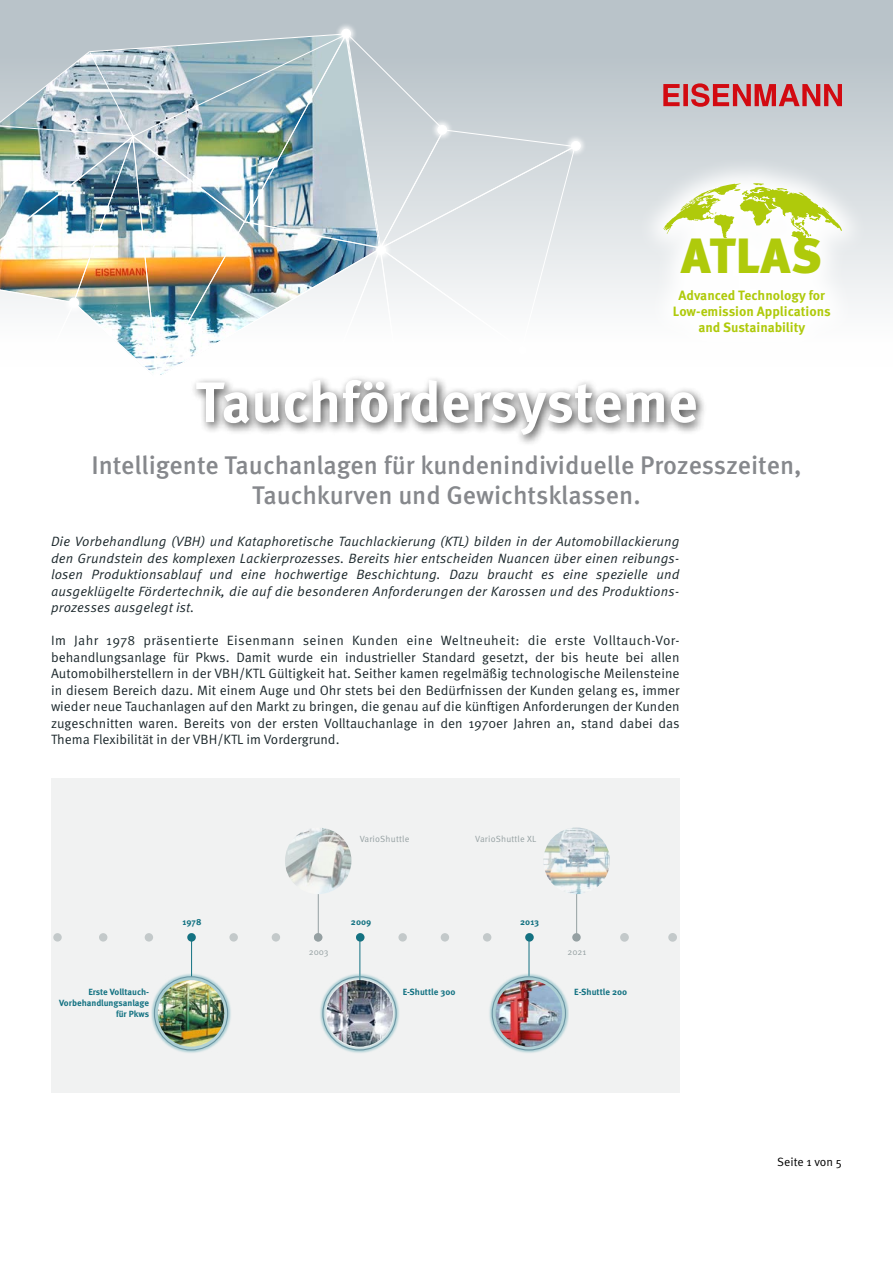
<style>
.page{position:relative;width:893px;height:1263px;background:#fff}
.page>*{position:absolute;margin:0;border:0;box-sizing:border-box;transform-origin:0 0}
.t1{font:700 57px "Meta OT";color:#fff}
.t2{font:900 49.5px "Meta OT";letter-spacing:.01em;color:#afca0b}
.t3{font:500 25.5px/30px "Meta OT";letter-spacing:-.005em;color:#86888c;text-align:center}
.t4{font:13.5px/16.5px "Meta OT Norm";color:#1c282c;text-align:justify}
.t5{font:13.5px/16.5px "Meta OT Norm Ita";letter-spacing:.015em;color:#1c282c;text-align:justify}
.t6{font:700 13.5px/16.2px "Meta OT";color:#afca0b;text-align:center}
.t7{font:12px "Meta OT Norm";color:#000}
.t8{font:700 9px/10.8px "Meta OT";color:#137282;text-align:right}
.t9{font:9px "Meta OT Norm";letter-spacing:.02em;color:#95a0a2}
</style>
<div class="page">
<div style="left:0;top:0;width:893px;height:367px;background:linear-gradient(to bottom,#b0bbc2,#fff)"></div>
<svg style="left:663px;top:83px;width:179px;height:24px;background:#ca6a70"></svg>
<svg style="left:637px;top:156px;width:232px;height:206px"></svg>
<svg style="left:663px;top:183px;width:179px;height:69px"></svg>
<svg style="left:586px;top:145px;width:43px;height:222px"></svg>
<div style="left:0;top:0;width:426px;height:9px;background:#b9c3c9"></div>
<div style="left:564px;top:134px;width:24px;height:24px;background:#ced5d9"></div>
<img style="left:0;top:9px;width:586px;height:366px">
<div style="left:232px;top:560px;width:11px;height:11px;border:1px solid #fff;border-radius:50%"></div>
<div style="left:101px;top:554px;width:11px;height:11px;border:1px solid #fff;border-radius:50%"></div>
<div style="left:190px;top:375px;width:517px;height:71px;background:#000;opacity:.75"></div>
<div style="left:51px;top:778px;width:628px;height:315px;background:#f1f2f2"></div>
<div style="left:151px;top:973px;width:80px;height:80px;background:#63abb6;opacity:.47"></div>
<div style="left:154px;top:977px;width:74px;height:73px;background:#63abb6;opacity:.47"></div>
<img style="left:158px;top:980px;width:66px;height:67px;border-radius:33px">
<hr style="left:576px;top:894px;width:1px;height:42px;background:#95a0a2">
<hr style="left:318px;top:894px;width:1px;height:42px;background:#95a0a2">
<hr style="left:359px;top:939px;width:1px;height:41px;background:#137282">
<hr style="left:529px;top:939px;width:1px;height:37px;background:#137282">
<div style="left:229px;top:933px;width:9px;height:8px;background:#c3c9ca;border-radius:50%"></div>
<div style="left:272px;top:933px;width:8px;height:8px;background:#c3c9ca;border-radius:50%"></div>
<div style="left:398px;top:933px;width:9px;height:8px;background:#c3c9ca;border-radius:50%"></div>
<div style="left:441px;top:933px;width:8px;height:8px;background:#c3c9ca;border-radius:50%"></div>
<div style="left:483px;top:933px;width:8px;height:8px;background:#c3c9ca;border-radius:50%"></div>
<svg style="left:620px;top:933px;width:9px;height:9px"></svg>
<svg style="left:668px;top:933px;width:9px;height:9px"></svg>
<div style="left:145px;top:933px;width:8px;height:8px;background:#c3c9ca;border-radius:50%"></div>
<img style="left:543px;top:827px;width:67px;height:67px;border-radius:33px">
<img style="left:285px;top:827px;width:66px;height:67px;border-radius:33px">
<hr style="left:191px;top:937px;width:1px;height:39px;background:#137282">
<div style="left:187px;top:933px;width:9px;height:8px;background:#137282;border-radius:50%"></div>
<div style="left:99px;top:933px;width:8px;height:8px;background:#c3c9ca;border-radius:50%"></div>
<div style="left:53px;top:933px;width:9px;height:8px;background:#c3c9ca;border-radius:50%"></div>
<div style="left:572px;top:933px;width:9px;height:8px;background:#95a0a2;border-radius:50%"></div>
<div style="left:314px;top:933px;width:8px;height:8px;background:#95a0a2;border-radius:50%"></div>
<div style="left:356px;top:933px;width:8px;height:8px;background:#137282;border-radius:50%"></div>
<div style="left:525px;top:933px;width:9px;height:8px;background:#137282;border-radius:50%"></div>
<div style="left:489px;top:973px;width:80px;height:80px;background:#63abb6;opacity:.47"></div>
<div style="left:492px;top:976px;width:74px;height:74px;border:1px solid #6d96a3;border-radius:50%"></div>
<div style="left:319px;top:973px;width:81px;height:80px;background:#63abb6;opacity:.47"></div>
<div style="left:322px;top:976px;width:75px;height:74px;border:1px solid #6d96a3;border-radius:50%"></div>
<h2 class="t2" style="left:681px;top:226px;width:143px">ATLAS</h2>
<p class="t6" style="left:673px;top:287px;width:159px">Advanced Technology for<br>Low-emission Applications and Sustainability</p>
<h1 class="t1" style="left:195px;top:366px;width:504px">Tauchfördersysteme</h1>
<h3 class="t3" style="left:91px;top:450px;width:712px">Intelligente Tauchanlagen für kundenindividuelle Prozesszeiten,<br>Tauchkurven und Gewichtsklassen.</h3>
<p class="t5" style="left:51px;top:534px;width:630px">Die Vorbehandlung (VBH) und Kataphoretische Tauchlackierung (KTL) bilden in der Automobillackierung den Grundstein des komplexen Lackierprozesses. Bereits hier entscheiden Nuancen über einen reibungs&shy;losen Produktionsablauf und eine hochwertige Beschichtung. Dazu braucht es eine spezielle und ausgeklügelte Fördertechnik, die auf die besonderen Anforderungen der Karossen und des Produktions&shy;prozesses ausgelegt ist.</p>
<p class="t4" style="left:51px;top:633px;width:630px">Im Jahr 1978 präsentierte Eisenmann seinen Kunden eine Weltneuheit: die erste Volltauch-Vor&shy;behandlungsanlage für Pkws. Damit wurde ein industrieller Standard gesetzt, der bis heute bei allen Automobilherstellern in der VBH/KTL Gültigkeit hat. Seither kamen regelmäßig technologische Meilensteine in diesem Bereich dazu. Mit einem Auge und Ohr stets bei den Bedürfnissen der Kunden gelang es, immer wieder neue Tauchanlagen auf den Markt zu bringen, die genau auf die künftigen Anforderungen der Kunden zugeschnitten waren. Bereits von der ersten Volltauchanlage in den 1970er Jahren an, stand dabei das Thema Flexibilität in der VBH/KTL im Vordergrund.</p>
<p class="t9" style="left:360px;top:834px;width:51px">VarioShuttle</p>
<p class="t9" style="left:475px;top:834px;width:63px">VarioShuttle XL</p>
<p class="t8" style="left:183px;top:917px;width:20px">1978</p>
<p class="t8" style="left:351px;top:917px;width:22px">2009</p>
<p class="t8" style="left:520px;top:917px;width:20px">2013</p>
<p class="t9" style="left:309px;top:946px;width:21px">2003</p>
<p class="t9" style="left:568px;top:946px;width:20px">2021</p>
<p class="t8" style="left:59px;top:987px;width:92px">Erste Volltauch-<br>Vorbehandlungsanlage für Pkws</p>
<p class="t8" style="left:403px;top:987px;width:54px">E-Shuttle 300</p>
<p class="t8" style="left:574px;top:987px;width:54px">E-Shuttle 200</p>
<p class="t7" style="left:777px;top:1154px;width:66px">Seite 1 von 5</p>
</div>
